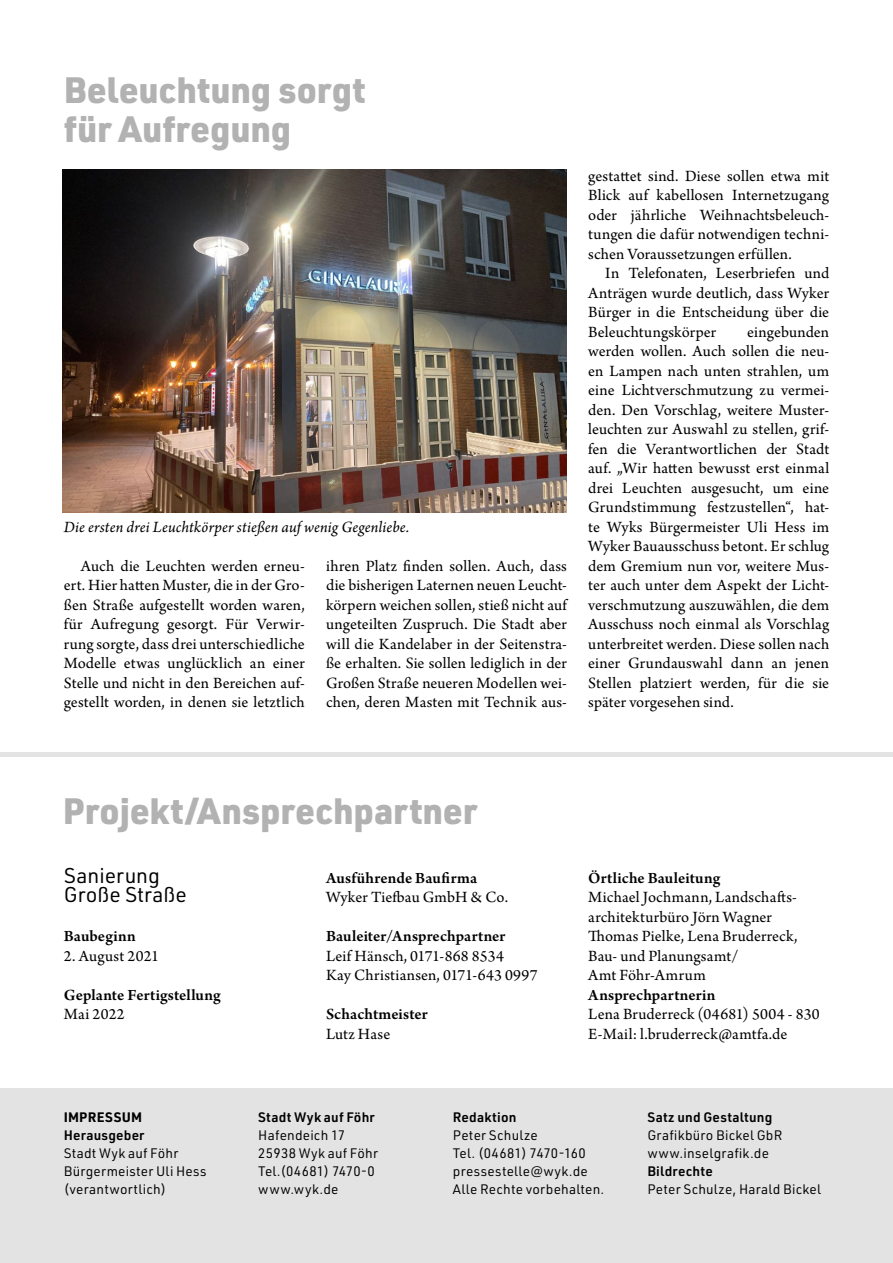
<style>
.page{position:relative;width:893px;height:1263px;background:#fff}
.page>*{position:absolute;margin:0;border:0;box-sizing:border-box;transform-origin:0 0}
.t1{font:900 36px/39px "URWDIN";color:#b3b2b2}
.t2{font:21px/19.5px "URWDIN";color:#000}
.t3{font:16.5px/19.5px "Arno Pro";letter-spacing:.01em;color:#000;text-align:justify}
.t4{font:600 16.5px "Arno Pro";letter-spacing:.005em;color:#000}
.t5{font:italic 16.5px "Arno Pro";letter-spacing:.01em;color:#000}
.t6{font:13.5px/18px "URWDIN";letter-spacing:.02em;color:#000}
.t7{font:600 13.5px "URWDIN";letter-spacing:.02em;color:#000}
.t8{font:700 13.5px "URWDIN";letter-spacing:.025em;color:#000}
</style>
<div class="page">
<div style="left:0;top:1089px;width:893px;height:174px;background:#e3e3e3"></div>
<hr style="left:0;top:753px;width:893px;height:4px;background:#e3e3e3">
<img style="left:63px;top:169px;width:504px;height:343px">
<h1 class="t1" style="left:64px;top:69px;width:303px">Beleuchtung sorgt für Aufregung</h1>
<p class="t5" style="left:64px;top:517px;width:347px">Die ersten drei Leuchtkörper stießen auf wenig Gegenliebe.</p>
<p class="t3" style="left:64px;top:557px;width:242px;text-indent:17px">Auch die Leuchten werden erneu&shy;ert. Hier hatten Muster, die in der Gro&shy;ßen Straße aufgestellt worden waren, für Aufregung gesorgt. Für Verwir&shy;rung sorgte, dass drei unterschiedliche Modelle etwas unglücklich an einer Stelle und nicht in den Bereichen auf&shy;gestellt worden, in denen sie letztlich</p>
<p class="t3" style="left:326px;top:557px;width:242px">ihren Platz finden sollen. Auch, dass die bisherigen Laternen neuen Leucht&shy;körpern weichen sollen, stieß nicht auf ungeteilten Zuspruch. Die Stadt aber will die Kandelaber in der Seitenstra&shy;ße erhalten. Sie sollen lediglich in der Großen Straße neueren Modellen wei&shy;chen, deren Masten mit Technik aus-</p>
<p class="t3" style="left:588px;top:167px;width:242px">gestattet sind. Diese sollen etwa mit Blick auf kabellosen Internetzugang oder jährliche Weihnachtsbeleuch&shy;tungen die dafür notwendigen techni&shy;schen Voraussetzungen erfüllen.</p>
<p class="t3" style="left:588px;top:265px;width:242px;text-indent:17px">In Telefonaten, Leserbriefen und Anträgen wurde deutlich, dass Wyker Bürger in die Entscheidung über die Beleuchtungskörper</p>
<p class="t3" style="left:588px;top:323px;width:242px;text-indent:159px">eingebunden werden wollen. Auch sollen die neu&shy;en Lampen nach unten strahlen, um eine Lichtverschmutzung zu vermei&shy;den. Den Vorschlag, weitere Muster&shy;leuchten zur Auswahl zu stellen, grif&shy;fen die Verantwortlichen der Stadt auf. „Wir hatten bewusst erst einmal drei Leuchten ausgesucht, um eine Grundstimmung festzustellen“, hat&shy;te Wyks Bürgermeister Uli Hess im Wyker Bauausschuss betont. Er schlug dem Gremium nun vor, weitere Mus&shy;ter auch unter dem Aspekt der Licht&shy;verschmutzung auszuwählen, die dem Ausschuss noch einmal als Vorschlag unterbreitet werden. Diese sollen nach einer Grundauswahl dann an jenen Stellen platziert werden, für die sie später vorgesehen sind.</p>
<h1 class="t1" style="left:63px;top:790px;width:416px">Projekt/Ansprechpartner</h1>
<p class="t2" style="left:64px;top:865px;width:125px">Sanierung<br>Große Straße</p>
<p class="t4" style="left:64px;top:927px;width:74px">Baubeginn</p>
<p class="t3" style="left:64px;top:947px;width:97px">2. August 2021</p>
<p class="t4" style="left:64px;top:985px;width:159px">Geplante Fertigstellung</p>
<p class="t3" style="left:64px;top:1005px;width:62px">Mai 2022</p>
<p class="t4" style="left:326px;top:868px;width:153px">Ausführende Baufirma</p>
<p class="t3" style="left:326px;top:888px;width:184px">Wyker Tiefbau GmbH &amp; Co.</p>
<p class="t4" style="left:326px;top:927px;width:181px">Bauleiter/Ansprechpartner</p>
<p class="t3" style="left:326px;top:947px;width:213px">Leif Hänsch, 0171-868 8534<br>Kay Christiansen, 0171-643 0997</p>
<p class="t4" style="left:326px;top:1005px;width:103px">Schachtmeister</p>
<p class="t3" style="left:326px;top:1025px;width:66px">Lutz Hase</p>
<p class="t4" style="left:588px;top:868px;width:134px">Örtliche Bauleitung</p>
<p class="t3" style="left:588px;top:888px;width:211px;text-align:left">Michael Jochmann, Landschafts&shy;architekturbüro Jörn Wagner<br>Thomas Pielke, Lena Bruderreck,<br>Bau- und Planungsamt/<br>Amt Föhr-Amrum</p>
<p class="t4" style="left:588px;top:985px;width:129px">Ansprechpartnerin</p>
<p class="t3" style="left:588px;top:1005px;width:233px">Lena Bruderreck (04681) 5004 - 830<br>E-Mail: l.bruderreck@amtfa.de</p>
<p class="t8" style="left:64px;top:1108px;width:80px">IMPRESSUM</p>
<p class="t7" style="left:64px;top:1126px;width:82px">Herausgeber</p>
<p class="t6" style="left:64px;top:1144px;width:144px">Stadt Wyk auf Föhr<br>Bürgermeister Uli Hess (verantwortlich)</p>
<p class="t7" style="left:258px;top:1108px;width:118px">Stadt Wyk auf Föhr</p>
<p class="t6" style="left:258px;top:1126px;width:121px">Hafendeich 17<br>25938 Wyk auf Föhr<br>Tel.(04681) 7470-0 www.wyk.de</p>
<p class="t7" style="left:453px;top:1108px;width:65px">Redaktion</p>
<p class="t6" style="left:453px;top:1126px;width:153px">Peter Schulze<br>Tel. (04681) 7470-160 pressestelle@wyk.de<br>Alle Rechte vorbehalten.</p>
<p class="t7" style="left:647px;top:1108px;width:127px">Satz und Gestaltung</p>
<p class="t6" style="left:647px;top:1126px;width:137px">Grafikbüro Bickel GbR www.inselgrafik.de</p>
<p class="t7" style="left:647px;top:1162px;width:67px">Bildrechte</p>
<p class="t6" style="left:647px;top:1180px;width:175px">Peter Schulze, Harald Bickel</p>
</div>
